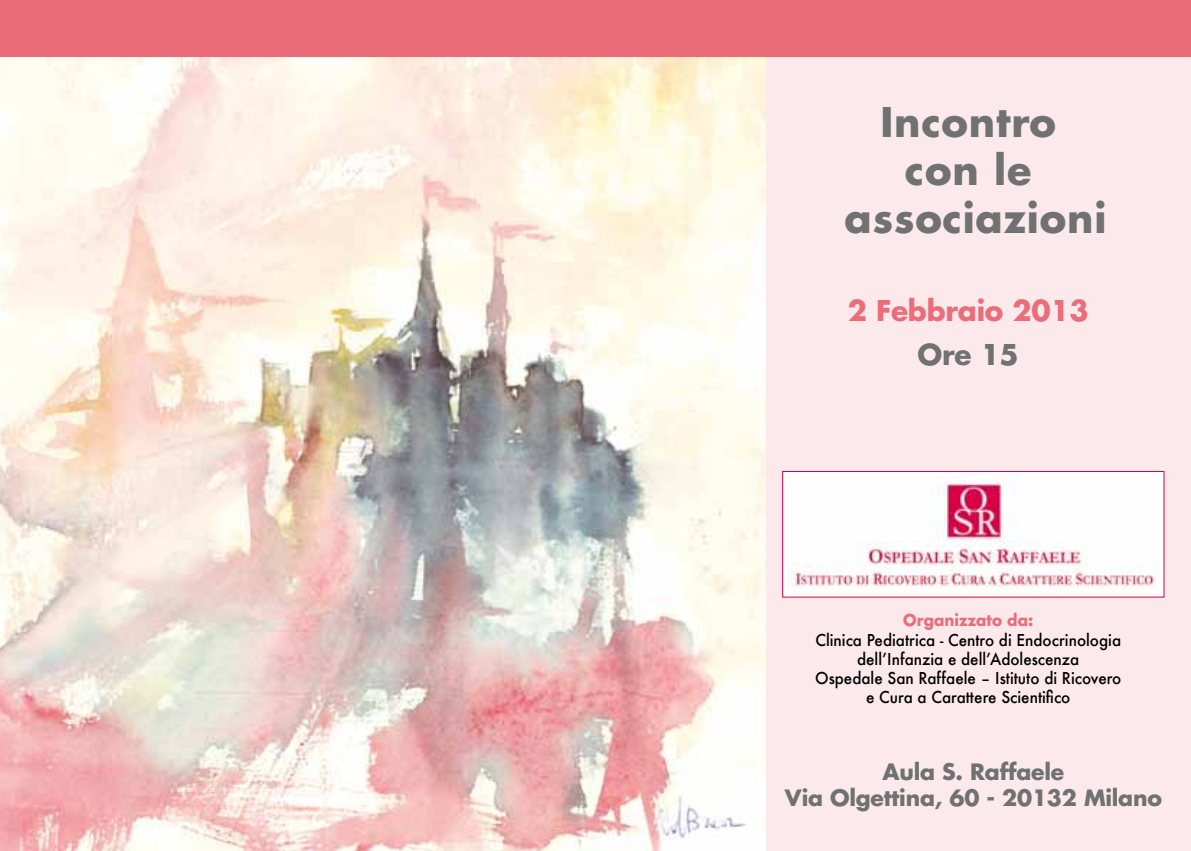
<style>
.page{position:relative;width:1191px;height:851px;background:#fff}
.page>*{position:absolute;margin:0;border:0;box-sizing:border-box;transform-origin:0 0}
.t1{font:700 40px/48px "Futura LT";letter-spacing:.02em;color:#707172;text-align:center}
.t2{font:700 28px "Futura LT";letter-spacing:-.01em;color:#eb6d7a}
.t3{font:700 28px "Futura LT";color:#707172}
.t4{font:700 22px/26px "Futura LT";letter-spacing:-.01em;color:#707172;text-align:center}
.t5{font:500 16px/19.2px "Futura";color:#000;text-align:center;scale:.95 1}
.t6{font:700 16px "Futura LT";color:#eb6d7a;scale:.95 1}
</style>
<div class="page">
<div style="left:766px;top:0;width:425px;height:850px;background:#fce9eb"></div>
<img style="left:0;top:57px;width:766px;height:793px">
<div style="left:0;top:0;width:1191px;height:57px;background:#eb6d7a"></div>
<img style="left:788px;top:473px;width:372px;height:122px">
<div style="left:782px;top:471px;width:382px;height:126px;border:1px solid #d6004b"></div>
<h1 class="t1" style="left:844px;top:98px;width:263px">Incontro<br>con le associazioni</h1>
<h2 class="t2" style="left:848px;top:292px;width:242px">2 Febbraio 2013</h2>
<h2 class="t3" style="left:917px;top:336px;width:103px">Ore 15</h2>
<p class="t6" style="left:903px;top:609px;width:138px">Organizzato da:</p>
<p class="t5" style="left:815px;top:629px;width:324px">Clinica Pediatrica - Centro di Endocrinologia dell’Infanzia e dell’Adolescenza<br>Ospedale San Raffaele – Istituto di Ricovero e Cura a Carattere Scientifico</p>
<h3 class="t4" style="left:784px;top:758px;width:379px">Aula S. Raffaele<br>Via Olgettina, 60 - 20132 Milano</h3>
</div>
